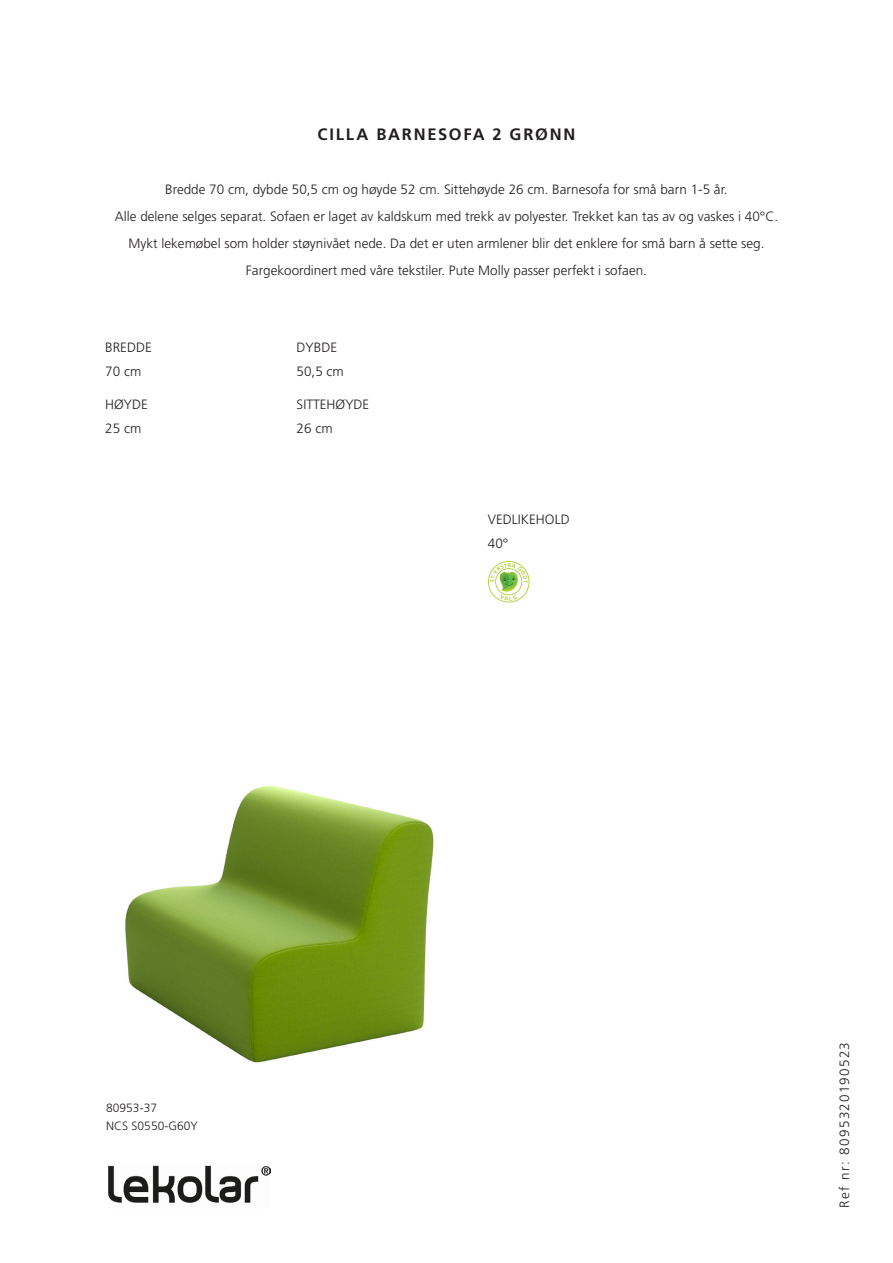
<style>
.page{position:relative;width:893px;height:1263px;background:#fff}
.page>*{position:absolute;margin:0;border:0;box-sizing:border-box;transform-origin:0 0}
.SeriesNameSid2{font:700 16.5px "Frutiger LT";letter-spacing:.105em;color:#231f20}
.ProdDescrSid2{font:300 13.5px/27px "Frutiger LT";color:#231f20;text-align:center}
.ItemData{font:300 13.5px/24px "Frutiger LT";color:#231f20}
.Refnr{font:300 13.5px "Frutiger LT";letter-spacing:.095em;color:#231f20}
.kofigColor{font:300 12px/18px "Frutiger LT";color:#231f20}
</style>
<div class="page">
<img style="left:108px;top:1165px;width:162px;height:38px">
<img style="left:125px;top:786px;width:309px;height:277px">
<svg style="left:488px;top:561px;width:41px;height:41px"></svg>
<p class="SeriesNameSid2" style="left:318px;top:125px;width:259px">CILLA BARNESOFA 2 GRØNN</p>
<p class="ProdDescrSid2" style="left:115px;top:176px;width:665px">Bredde 70 cm, dybde 50,5 cm og høyde 52 cm. Sittehøyde 26 cm. Barnesofa for små barn 1-5 år.<br>Alle delene selges separat. Sofaen er laget av kaldskum med trekk av polyester. Trekket kan tas av og vaskes i 40°C.<br>Mykt lekemøbel som holder støynivået nede. Da det er uten armlener blir det enklere for små barn å sette seg.<br>Fargekoordinert med våre tekstiler. Pute Molly passer perfekt i sofaen.</p>
<p class="ItemData" style="left:105px;top:336px;width:48px">BREDDE<br>70 cm</p>
<p class="ItemData" style="left:105px;top:393px;width:44px">HØYDE<br>25 cm</p>
<p class="ItemData" style="left:297px;top:336px;width:49px">DYBDE<br>50,5 cm</p>
<p class="ItemData" style="left:297px;top:393px;width:74px">SITTEHØYDE<br>26 cm</p>
<p class="ItemData" style="left:488px;top:507px;width:83px">VEDLIKEHOLD<br>40°</p>
<p class="kofigColor" style="left:106px;top:1099px;width:93px">80953-37<br>NCS S0550-G60Y</p>
<p class="Refnr" style="left:837px;top:1208px;width:167px;rotate:-90deg">Ref nr: 8095320190523</p>
</div>
